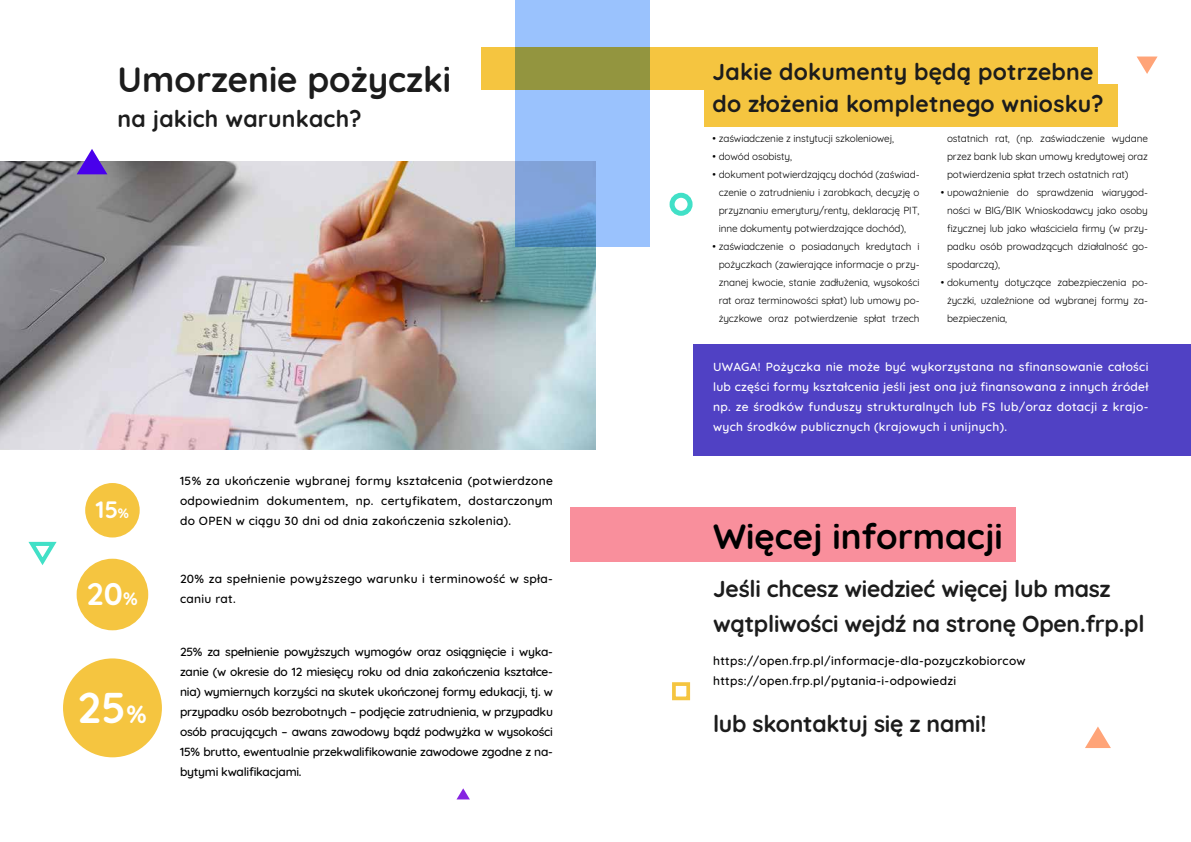
<style>
.page{position:relative;width:1191px;height:842px;background:#fff}
.page>*{position:absolute;margin:0;border:0;box-sizing:border-box;transform-origin:0 0}
.t1{font:700 42.9px "Quicksand";color:#fff}
.t2{font:700 35px "Quicksand";color:#1c1c1c}
.t3{font:700 35px "Quicksand";color:#000}
.t4{font:700 31.1px "Quicksand";color:#fff}
.t5{font:700 23.6px "Quicksand";color:#fff}
.t6{font:700 23px/35px "Quicksand";letter-spacing:-.01em;color:#1c1c1c}
.t7{font:700 23px/32px "Quicksand";letter-spacing:.01em;color:#1c1c1c}
.t8{font:500 12px/20px "Quicksand";letter-spacing:.025em;color:#000;text-align:justify}
.t9{font:500 12px/20px "Quicksand";letter-spacing:.025em;color:#fff;text-align:justify}
.t10{font:10px/18px "Quicksand";letter-spacing:-.01em;color:#000;text-align:justify}
.s1{font-size:13.6px}
.s2{font-size:17.9px}
.s3{font-size:24.7px}
</style>
<div class="page">
<div style="left:693px;top:344px;width:498px;height:112px;background:#5041c4"></div>
<div style="left:481px;top:47px;width:617px;height:43px;background:#f5c540"></div>
<div style="left:704px;top:84px;width:414px;height:43px;background:#f5c540"></div>
<img style="left:0;top:162px;width:595px;height:287px">
<svg style="left:77px;top:149px;width:30px;height:25px"></svg>
<div style="left:85px;top:483px;width:55px;height:54px;background:#f5c540;border-radius:50%"></div>
<div style="left:77px;top:559px;width:71px;height:71px;background:#f5c540;border-radius:50%"></div>
<div style="left:63px;top:658px;width:99px;height:99px;background:#f5c540;border-radius:50%"></div>
<div style="left:570px;top:507px;width:445px;height:55px;background:#f98f9c"></div>
<svg style="left:1137px;top:57px;width:20px;height:17px"></svg>
<svg style="left:28px;top:541px;width:29px;height:24px"></svg>
<div style="left:672px;top:682px;width:18px;height:18px;border:4px solid #f5c540"></div>
<svg style="left:457px;top:788px;width:13px;height:11px"></svg>
<svg style="left:1085px;top:726px;width:26px;height:22px"></svg>
<div style="left:669px;top:193px;width:23px;height:23px;border:5px solid #41e0c7;border-radius:50%"></div>
<svg style="left:515px;top:0;width:134px;height:246px;background:#90b2d2"></svg>
<h2 class="t2" style="left:118px;top:50px;width:335px">Umorzenie pożyczki</h2>
<h3 class="t7" style="left:118px;top:100px;width:245px">na jakich warunkach?</h3>
<h3 class="t5" style="left:96px;top:490px;width:34px">15<span class="s1">%</span></h3>
<h3 class="t4" style="left:87px;top:568px;width:52px">20<span class="s2">%</span></h3>
<h1 class="t1" style="left:78px;top:672px;width:70px">25<span class="s3">%</span></h1>
<p class="t8" style="left:180px;top:470px;width:374px">15% za ukończenie wybranej formy kształcenia (potwierdzone odpowiednim dokumentem, np. certyfikatem, dostarczonym do OPEN w ciągu 30 dni od dnia zakończenia szkolenia).</p>
<p class="t8" style="left:180px;top:568px;width:374px">20% za spełnienie powyższego warunku i terminowość w spła&shy;caniu rat.</p>
<p class="t8" style="left:180px;top:640px;width:374px">25% za spełnienie powyższych wymogów oraz osiągnięcie i wyka&shy;zanie (w okresie do 12 miesięcy roku od dnia zakończenia kształce&shy;nia) wymiernych korzyści na skutek ukończonej formy edukacji, tj. w przypadku osób bezrobotnych – podjęcie zatrudnienia, w przypadku osób pracujących – awans zawodowy bądź podwyżka w wysokości 15% brutto, ewentualnie przekwalifikowanie zawodowe zgodne z na&shy;bytymi kwalifikacjami.</p>
<h3 class="t7" style="left:712px;top:53px;width:393px">Jakie dokumenty będą potrzebne do złożenia kompletnego wniosku?</h3>
<p class="t10" style="left:712px;top:129px;width:183px">• zaświadczenie z instytucji szkoleniowej,</p>
<p class="t10" style="left:712px;top:147px;width:81px">• dowód osobisty,</p>
<p class="t10" style="left:718px;top:165px;width:202px;text-indent:-6px">• dokument potwierdzający dochód (zaświad&shy;czenie o zatrudnieniu i zarobkach, decyzję o przyznaniu emerytury/renty, deklarację PIT, inne dokumenty potwierdzające dochód),</p>
<p class="t10" style="left:718px;top:237px;width:202px;text-indent:-6px">• zaświadczenie o posiadanych kredytach i pożyczkach (zawierające informacje o przy&shy;znanej kwocie, stanie zadłużenia, wysokości rat oraz terminowości spłat) lub umowy po&shy;życzkowe oraz potwierdzenie spłat trzech</p>
<p class="t10" style="left:947px;top:129px;width:202px">ostatnich rat, (np. zaświadczenie wydane przez bank lub skan umowy kredytowej oraz potwierdzenia spłat trzech ostatnich rat)</p>
<p class="t10" style="left:947px;top:183px;width:202px;text-indent:-6px">• upoważnienie do sprawdzenia wiarygod&shy;ności w BIG/BIK Wnioskodawcy jako osoby fizycznej lub jako właściciela firmy (w przy&shy;padku osób prowadzących działalność go&shy;spodarczą),</p>
<p class="t10" style="left:947px;top:273px;width:202px;text-indent:-6px">• dokumenty dotyczące zabezpieczenia po&shy;życzki, uzależnione od wybranej formy za&shy;bezpieczenia,</p>
<p class="t9" style="left:713px;top:356px;width:437px">UWAGA! Pożyczka nie może być wykorzystana na sfinansowanie całości lub części formy kształcenia jeśli jest ona już finansowana z innych źródeł np. ze środków funduszy strukturalnych lub FS lub/oraz dotacji z krajo&shy;wych środków publicznych (krajowych i unijnych).</p>
<h2 class="t3" style="left:713px;top:507px;width:291px">Więcej informacji</h2>
<h3 class="t6" style="left:713px;top:569px;width:433px">Jeśli chcesz wiedzieć więcej lub masz wątpliwości wejdź na stronę Open.frp.pl</h3>
<p class="t8" style="left:713px;top:650px;width:314px">https://open.frp.pl/informacje-dla-pozyczkobiorcow https://open.frp.pl/pytania-i-odpowiedzi</p>
<h3 class="t6" style="left:713px;top:704px;width:275px">lub skontaktuj się z nami!</h3>
</div>
